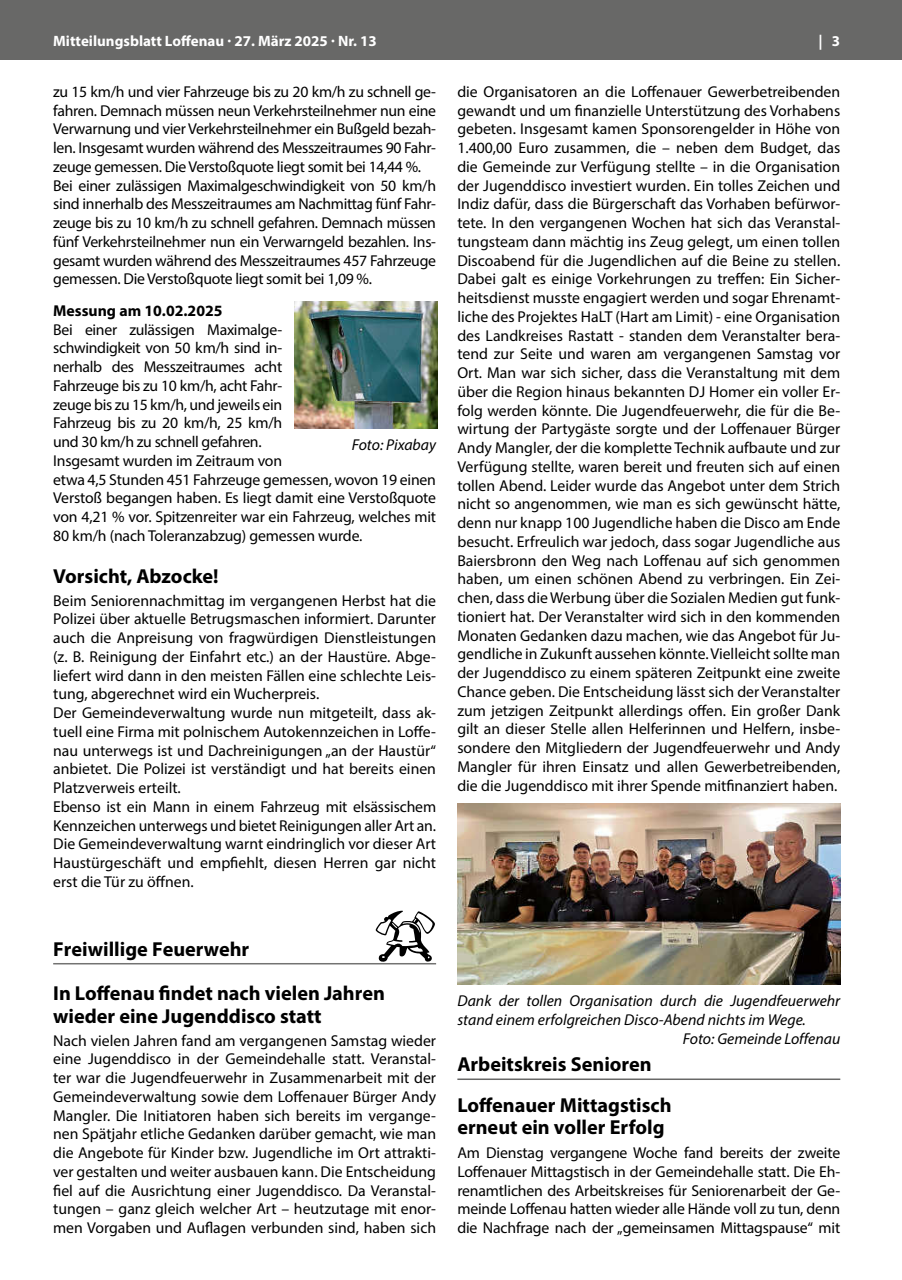
<style>
.page{position:relative;width:902px;height:1280px;background:#fff}
.page>*{position:absolute;margin:0;border:0;box-sizing:border-box;transform-origin:0 0}
.t1{font:700 20.25px/44.4px "Myriad Pro";color:#000}
.t2{font:15.75px/18.8px "Myriad Pro";letter-spacing:-.01em;color:#000}
.t3{font:italic 15.75px "Myriad Pro";color:#000}
.t4{font:700 15.75px "Myriad Pro";color:#000}
.t5{font:700 15px "Myriad Pro";color:#fff}
</style>
<div class="page">
<div style="left:0;top:0;width:901px;height:60px;background:#686867"></div>
<svg style="left:375px;top:911px;width:60px;height:51px"></svg>
<hr style="left:53px;top:963px;width:383px;height:1px;background:#737372">
<img style="left:295px;top:301px;width:142px;height:128px">
<hr style="left:457px;top:1078px;width:383px;height:2px;background:#686867">
<img style="left:457px;top:804px;width:383px;height:181px">
<p class="t5" style="left:53px;top:31px;width:325px">Mitteilungsblatt Loffenau · 27. März 2025 · Nr. 13</p>
<p class="t5" style="left:818px;top:31px;width:23px">| 3</p>
<p class="t2" style="left:53px;top:82px;width:384px">zu 15 km/h und vier Fahrzeuge bis zu 20 km/h zu schnell ge&shy;fahren. Demnach müssen neun Verkehrsteilnehmer nun eine Verwarnung und vier Verkehrsteilnehmer ein Bußgeld bezah&shy;len. Insgesamt wurden während des Messzeitraumes 90 Fahr&shy;zeuge gemessen. Die Verstoßquote liegt somit bei 14,44 %.<br>Bei einer zulässigen Maximalgeschwindigkeit von 50 km/h sind innerhalb des Messzeitraumes am Nachmittag fünf Fahr&shy;zeuge bis zu 10 km/h zu schnell gefahren. Demnach müssen fünf Verkehrsteilnehmer nun ein Verwarngeld bezahlen. Ins&shy;gesamt wurden während des Messzeitraumes 457 Fahrzeuge gemessen. Die Verstoßquote liegt somit bei 1,09 %.</p>
<p class="t4" style="left:53px;top:300px;width:171px">Messung am 10.02.2025</p>
<p class="t2" style="left:53px;top:320px;width:384px">Bei einer zulässigen Maximalge-<br>schwindigkeit von 50 km/h sind in-<br>nerhalb des Messzeitraumes acht<br>Fahrzeuge bis zu 10 km/h, acht Fahr-<br>zeuge bis zu 15 km/h, und jeweils ein<br>Fahrzeug bis zu 20 km/h, 25 km/h<br>und 30 km/h zu schnell gefahren.<br>Insgesamt wurden im Zeitraum von<br>etwa 4,5 Stunden 451 Fahrzeuge gemessen, wovon 19 einen Verstoß begangen haben. Es liegt damit eine Verstoßquote von 4,21 % vor. Spitzenreiter war ein Fahrzeug, welches mit 80 km/h (nach Toleranzabzug) gemessen wurde.</p>
<p class="t1" style="left:53px;top:553px;width:167px">Vorsicht, Abzocke!</p>
<p class="t2" style="left:53px;top:591px;width:384px">Beim Seniorennachmittag im vergangenen Herbst hat die Polizei über aktuelle Betrugsmaschen informiert. Darunter auch die Anpreisung von fragwürdigen Dienstleistungen (z. B. Reinigung der Einfahrt etc.) an der Haustüre. Abge&shy;liefert wird dann in den meisten Fällen eine schlechte Leis&shy;tung, abgerechnet wird ein Wucherpreis.<br>Der Gemeindeverwaltung wurde nun mitgeteilt, dass ak&shy;tuell eine Firma mit polnischem Autokennzeichen in Loffe&shy;nau unterwegs ist und Dachreinigungen „an der Haustür“ anbietet. Die Polizei ist verständigt und hat bereits einen Platzverweis erteilt.<br>Ebenso ist ein Mann in einem Fahrzeug mit elsässischem Kennzeichen unterwegs und bietet Reinigungen aller Art an.<br>Die Gemeindeverwaltung warnt eindringlich vor dieser Art Haustürgeschäft und empfiehlt, diesen Herren gar nicht erst die Tür zu öffnen.</p>
<p class="t2" style="left:457px;top:82px;width:384px;text-align:justify">die Organisatoren an die Loffenauer Gewerbetreibenden gewandt und um finanzielle Unterstützung des Vorhabens gebeten. Insgesamt kamen Sponsorengelder in Höhe von 1.400,00 Euro zusammen, die – neben dem Budget, das die Gemeinde zur Verfügung stellte – in die Organisation der Jugenddisco investiert wurden. Ein tolles Zeichen und Indiz dafür, dass die Bürgerschaft das Vorhaben befürwor&shy;tete. In den vergangenen Wochen hat sich das Veranstal&shy;tungsteam dann mächtig ins Zeug gelegt, um einen tollen Discoabend für die Jugendlichen auf die Beine zu stellen.<br>Dabei galt es einige Vorkehrungen zu treffen: Ein Sicher&shy;heitsdienst musste engagiert werden und sogar Ehrenamt&shy;liche des Projektes HaLT (Hart am Limit) - eine Organisation des Landkreises Rastatt - standen dem Veranstalter bera&shy;tend zur Seite und waren am vergangenen Samstag vor Ort. Man war sich sicher, dass die Veranstaltung mit dem über die Region hinaus bekannten DJ Homer ein voller Er&shy;folg werden könnte. Die Jugendfeuerwehr, die für die Be&shy;wirtung der Partygäste sorgte und der Loffenauer Bürger Andy Mangler, der die komplette Technik aufbaute und zur Verfügung stellte, waren bereit und freuten sich auf einen tollen Abend. Leider wurde das Angebot unter dem Strich nicht so angenommen, wie man es sich gewünscht hätte, denn nur knapp 100 Jugendliche haben die Disco am Ende besucht. Erfreulich war jedoch, dass sogar Jugendliche aus Baiersbronn den Weg nach Loffenau auf sich genommen haben, um einen schönen Abend zu verbringen. Ein Zei&shy;chen, dass die Werbung über die Sozialen Medien gut funk&shy;tioniert hat. Der Veranstalter wird sich in den kommenden Monaten Gedanken dazu machen, wie das Angebot für Ju&shy;gendliche in Zukunft aussehen könnte. Vielleicht sollte man der Jugenddisco zu einem späteren Zeitpunkt eine zweite Chance geben. Die Entscheidung lässt sich der Veranstalter zum jetzigen Zeitpunkt allerdings offen. Ein großer Dank gilt an dieser Stelle allen Helferinnen und Helfern, insbe&shy;sondere den Mitgliedern der Jugendfeuerwehr und Andy Mangler für ihren Einsatz und allen Gewerbetreibenden, die die Jugenddisco mit ihrer Spende mitfinanziert haben.</p>
<p class="t3" style="left:352px;top:435px;width:86px">Foto: Pixabay</p>
<p class="t1" style="left:53px;top:926px;width:333px">Freiwillige Feuerwehr<br>In Loffenau findet nach vielen Jahren</p>
<p class="t1" style="left:53px;top:993px;width:270px">wieder eine Jugenddisco statt</p>
<p class="t2" style="left:53px;top:1031px;width:384px;text-align:justify">Nach vielen Jahren fand am vergangenen Samstag wieder eine Jugenddisco in der Gemeindehalle statt. Veranstal&shy;ter war die Jugendfeuerwehr in Zusammenarbeit mit der Gemeindeverwaltung sowie dem Loffenauer Bürger Andy Mangler. Die Initiatoren haben sich bereits im vergange&shy;nen Spätjahr etliche Gedanken darüber gemacht, wie man die Angebote für Kinder bzw. Jugendliche im Ort attrakti&shy;ver gestalten und weiter ausbauen kann. Die Entscheidung fiel auf die Ausrichtung einer Jugenddisco. Da Veranstal&shy;tungen – ganz gleich welcher Art – heutzutage mit enor&shy;men Vorgaben und Auflagen verbunden sind, haben sich</p>
<p class="t3" style="left:457px;top:991px;width:384px">Dank der tollen Organisation durch die Jugendfeuerwehr</p>
<p class="t3" style="left:457px;top:1010px;width:350px">stand einem erfolgreichen Disco-Abend nichts im Wege.</p>
<p class="t3" style="left:683px;top:1028px;width:159px">Foto: Gemeinde Loffenau</p>
<p class="t1" style="left:457px;top:1043px;width:216px;line-height:40.5px">Arbeitskreis Senioren<br>Loffenauer Mittagstisch</p>
<p class="t1" style="left:457px;top:1104px;width:209px">erneut ein voller Erfolg</p>
<p class="t2" style="left:457px;top:1143px;width:384px;text-align:justify">Am Dienstag vergangene Woche fand bereits der zweite Loffenauer Mittagstisch in der Gemeindehalle statt. Die Eh&shy;renamtlichen des Arbeitskreises für Seniorenarbeit der Ge&shy;meinde Loffenau hatten wieder alle Hände voll zu tun, denn die Nachfrage nach der „gemeinsamen Mittagspause“ mit</p>
</div>
